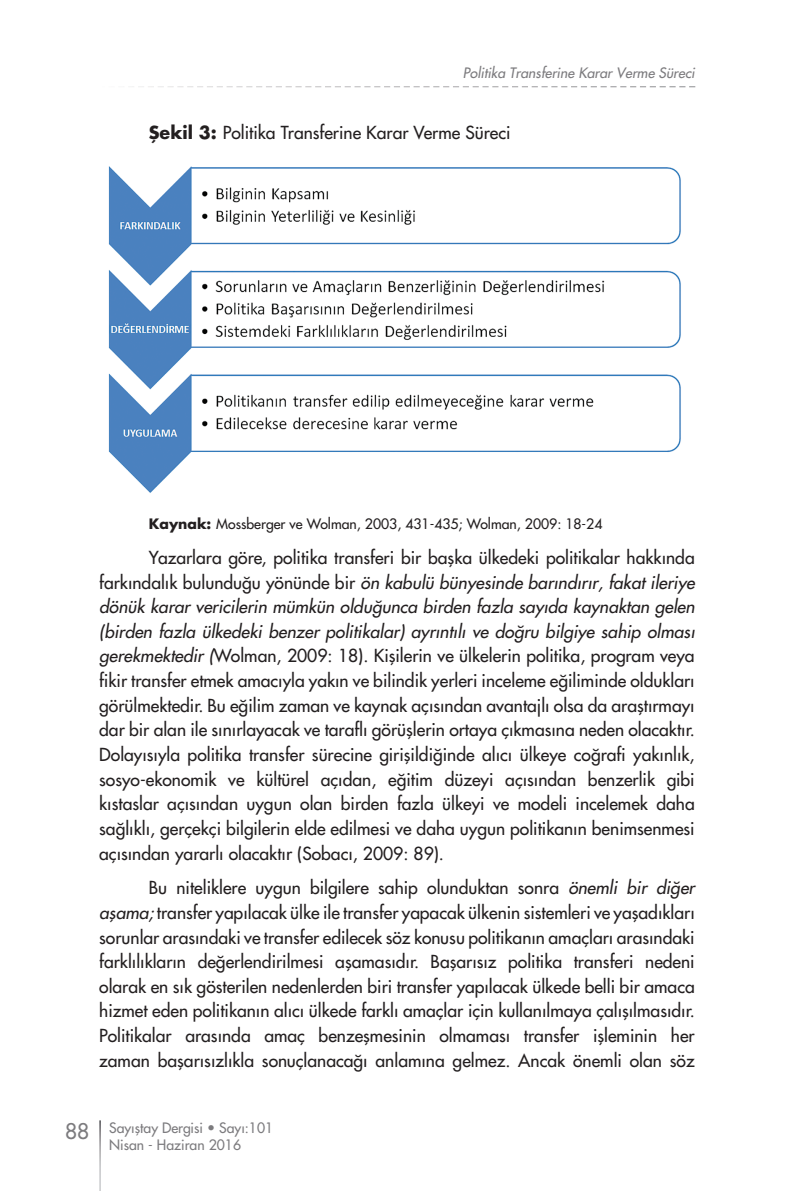
<style>
.page{position:relative;width:794px;height:1191px;background:#fff}
.page>*{position:absolute;margin:0;border:0;box-sizing:border-box;transform-origin:0 0}
.t1{font:21px "Futura Normal Tr";color:#7c7b7e}
.t2{font:17.5px/24.7px "Futura Normal Tr";color:#231f20;text-align:justify}
.t3{font:italic 17.5px/24.7px "Futura Tr";color:#231f20;text-align:justify}
.t4{font:14px "Futura Normal Tr";color:#231f20}
.t5{font:14px/17.5px "Futura Normal Tr";color:#7c7b7e}
.t6{font:italic 14px "Futura Tr";color:#7c7b7e}
.s1{font-family:"Futura Tr";font-weight:700}
.s2{font-family:"Futura Normal Tr";font-style:normal}
.s3{font-family:"Futura Tr";font-style:italic}
</style>
<div class="page">
<svg style="left:132px;top:86px;width:562px;height:1px"></svg>
<img style="left:108px;top:166px;width:573px;height:327px">
<p class="t6" style="left:463px;top:64px;width:233px">Politika Transferine Karar Verme Süreci</p>
<p class="t2" style="left:149px;top:120px;width:363px"><span class="s1">Şekil 3:</span> Politika Transferine Karar Verme Süreci</p>
<p class="t4" style="left:149px;top:515px;width:455px"><span class="s1">Kaynak:</span> Mossberger ve Wolman, 2003, 431-435; Wolman, 2009: 18-24</p>
<p class="t2" style="left:149px;top:545px;width:547px">Yazarlara göre, politika transferi bir başka ülkedeki politikalar hakkında</p>
<p class="t3" style="left:99px;top:569px;width:597px"><span class="s2">farkındalık bulunduğu yönünde bir</span> ön kabulü bünyesinde barındırır, fakat ileriye dönük karar vericilerin mümkün olduğunca birden fazla sayıda kaynaktan gelen (birden fazla ülkedeki benzer politikalar) ayrıntılı ve doğru bilgiye sahip olması</p>
<p class="t2" style="left:99px;top:643px;width:597px"><span class="s3">gerekmektedir (</span>Wolman, 2009: 18). Kişilerin ve ülkelerin politika, program veya fikir transfer etmek amacıyla yakın ve bilindik yerleri inceleme eğiliminde oldukları görülmektedir. Bu eğilim zaman ve kaynak açısından avantajlı olsa da araştırmayı dar bir alan ile sınırlayacak ve taraflı görüşlerin ortaya çıkmasına neden olacaktır.<br>Dolayısıyla politika transfer sürecine girişildiğinde alıcı ülkeye coğrafi yakınlık, sosyo-ekonomik ve kültürel açıdan, eğitim düzeyi açısından benzerlik gibi kıstaslar açısından uygun olan birden fazla ülkeyi ve modeli incelemek daha sağlıklı, gerçekçi bilgilerin elde edilmesi ve daha uygun politikanın benimsenmesi açısından yararlı olacaktır (Sobacı, 2009: 89).</p>
<p class="t2" style="left:99px;top:875px;width:597px;text-indent:50px">Bu niteliklere uygun bilgilere sahip olunduktan sonra <span class="s3">önemli bir diğer aşama;</span> transfer yapılacak ülke ile transfer yapacak ülkenin sistemleri ve yaşadıkları sorunlar arasındaki ve transfer edilecek söz konusu politikanın amaçları arasındaki farklılıkların değerlendirilmesi aşamasıdır. Başarısız politika transferi nedeni olarak en sık gösterilen nedenlerden biri transfer yapılacak ülkede belli bir amaca hizmet eden politikanın alıcı ülkede farklı amaçlar için kullanılmaya çalışılmasıdır.<br>Politikalar arasında amaç benzeşmesinin olmaması transfer işleminin her zaman başarısızlıkla sonuçlanacağı anlamına gelmez. Ancak önemli olan söz</p>
<p class="t1" style="left:65px;top:1117px;width:26px">88</p>
<p class="t5" style="left:109px;top:1118px;width:166px">Sayıştay Dergisi • Sayı:101<br>Nisan - Haziran 2016</p>
</div>
